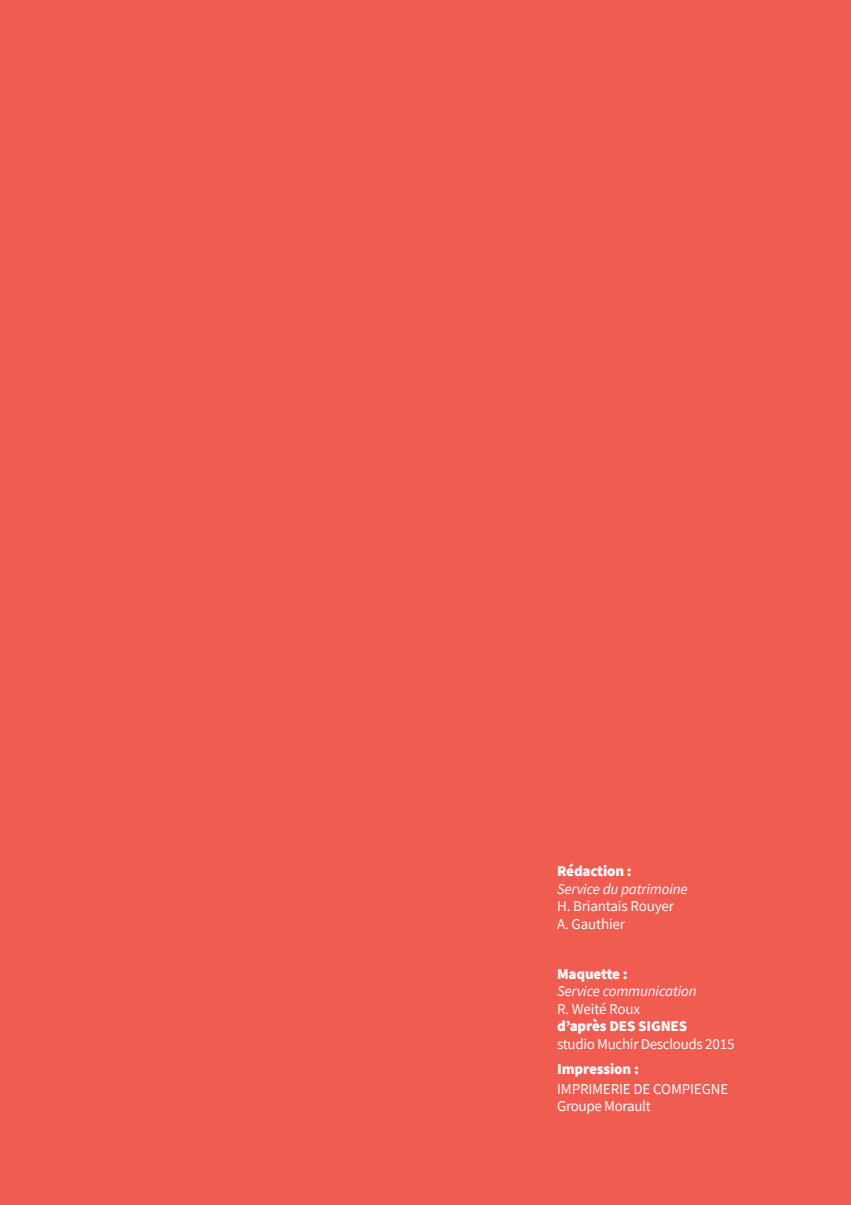
<style>
.page{position:relative;width:851px;height:1205px;background:#fff}
.page>*{position:absolute;margin:0;border:0;box-sizing:border-box;transform-origin:0 0}
.t1{font:15px/17.5px "Source Sans Pro";letter-spacing:-.01em;color:#fff}
.t2{font:900 15px "Source Sans Pro";letter-spacing:-.01em;color:#fff}
.t3{font:italic 15px "Source Sans Pro";letter-spacing:-.01em;color:#fff}
</style>
<div class="page">
<div style="left:0;top:0;width:850px;height:1205px;background:#f15c51"></div>
<p class="t2" style="left:557px;top:861px;width:76px">Rédaction :</p>
<p class="t3" style="left:557px;top:879px;width:132px">Service du patrimoine</p>
<p class="t1" style="left:557px;top:897px;width:118px">H. Briantais Rouyer<br>A. Gauthier</p>
<p class="t2" style="left:557px;top:963px;width:72px">Maquette :</p>
<p class="t3" style="left:557px;top:981px;width:141px">Service communication</p>
<p class="t1" style="left:557px;top:1000px;width:85px">R. Weité Roux</p>
<p class="t2" style="left:557px;top:1016px;width:132px">d’après DES SIGNES</p>
<p class="t1" style="left:557px;top:1035px;width:179px">studio Muchir Desclouds 2015</p>
<p class="t2" style="left:557px;top:1058px;width:83px">Impression :</p>
<p class="t1" style="left:557px;top:1080px;width:173px">IMPRIMERIE DE COMPIEGNE<br>Groupe Morault</p>
</div>
